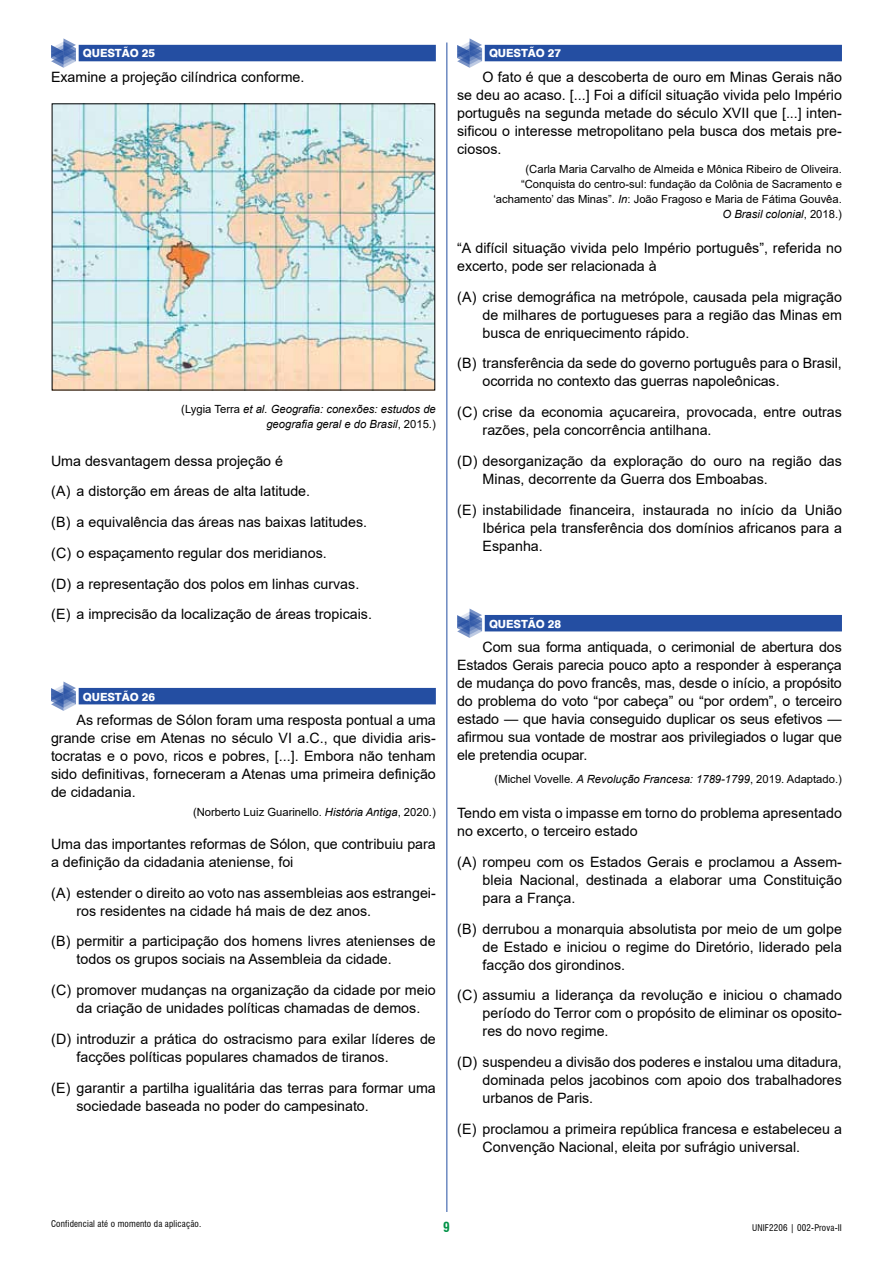
<style>
.page{position:relative;width:893px;height:1263px;background:#fff}
.page>*{position:absolute;margin:0;border:0;box-sizing:border-box;transform-origin:0 0}
.t1{font:14.25px/18px "Arial";color:#000}
.t2{font:700 condensed 13.5px "Swiss 721 BT";color:#009247}
.t3{font:11.25px/15px "Arial";color:#000;text-align:right}
.t4{font:italic 11.25px/15px "Arial";color:#000;text-align:right}
.t5{font:800 11.25px "Swiss 721 BT";letter-spacing:-.01em;color:#fff}
.t6{font:condensed 9px "Swiss 721 BT";letter-spacing:.02em;color:#000}
.s1{font-style:normal}
.s2{font-style:italic}
</style>
<div class="page">
<hr style="left:446px;top:43px;width:1px;height:1169px;background:#244ea2">
<div style="left:485px;top:45px;width:357px;height:16px;background:#244ea2"></div>
<div style="left:485px;top:615px;width:357px;height:16px;background:#244ea2"></div>
<svg style="left:457px;top:38px;width:25px;height:30px"></svg>
<svg style="left:457px;top:608px;width:25px;height:30px"></svg>
<div style="left:79px;top:45px;width:357px;height:16px;background:#244ea2"></div>
<div style="left:79px;top:688px;width:357px;height:16px;background:#244ea2"></div>
<img style="left:54px;top:105px;width:379px;height:283px">
<svg style="left:51px;top:38px;width:25px;height:30px"></svg>
<svg style="left:51px;top:681px;width:25px;height:30px"></svg>
<p class="t5" style="left:83px;top:47px;width:74px">QUESTÃO 25</p>
<p class="t1" style="left:51px;top:67px;width:255px">Examine a projeção cilíndrica conforme.</p>
<p class="t4" style="left:181px;top:402px;width:256px"><span class="s1">(Lygia Terra</span> et al. Geografia: conexões: estudos de geografia geral e do Brasil<span class="s1">, 2015.)</span></p>
<p class="t1" style="left:51px;top:445px;width:322px;line-height:30.8px">Uma desvantagem dessa projeção é<br>(A) a distorção em áreas de alta latitude.<br>(B) a equivalência das áreas nas baixas latitudes. (C) o espaçamento regular dos meridianos.<br>(D) a representação dos polos em linhas curvas. (E) a imprecisão da localização de áreas tropicais.</p>
<p class="t5" style="left:83px;top:690px;width:74px">QUESTÃO 26</p>
<p class="t1" style="left:51px;top:710px;width:386px;text-align:justify;text-indent:26px">As reformas de Sólon foram uma resposta pontual a uma grande crise em Atenas no século VI a.C., que dividia aris&shy;tocratas e o povo, ricos e pobres, [...]. Embora não tenham sido definitivas, forneceram a Atenas uma primeira definição de cidadania.</p>
<p class="t3" style="left:193px;top:804px;width:244px">(Norberto Luiz Guarinello. <span class="s2">História Antiga</span>, 2020.)</p>
<p class="t1" style="left:51px;top:835px;width:386px">Uma das importantes reformas de Sólon, que contribuiu para a definição da cidadania ateniense, foi</p>
<p class="t1" style="left:77px;top:883px;width:361px;text-indent:-26px">(A) estender o direito ao voto nas assembleias aos estrangei&shy;ros residentes na cidade há mais de dez anos.</p>
<p class="t1" style="left:77px;top:932px;width:361px;text-indent:-26px">(B) permitir a participação dos homens livres atenienses de todos os grupos sociais na Assembleia da cidade.</p>
<p class="t1" style="left:77px;top:981px;width:361px;text-indent:-26px">(C) promover mudanças na organização da cidade por meio da criação de unidades políticas chamadas de demos.</p>
<p class="t1" style="left:77px;top:1030px;width:361px;text-indent:-26px">(D) introduzir a prática do ostracismo para exilar líderes de facções políticas populares chamados de tiranos.</p>
<p class="t1" style="left:77px;top:1078px;width:361px;text-indent:-26px">(E) garantir a partilha igualitária das terras para formar uma sociedade baseada no poder do campesinato.</p>
<p class="t5" style="left:489px;top:47px;width:74px">QUESTÃO 27</p>
<p class="t1" style="left:457px;top:67px;width:386px;text-align:justify;text-indent:26px">O fato é que a descoberta de ouro em Minas Gerais não se deu ao acaso. [...] Foi a difícil situação vivida pelo Império português na segunda metade do século XVII que [...] inten&shy;sificou o interesse metropolitano pela busca dos metais pre&shy;ciosos.</p>
<p class="t3" style="left:493px;top:161px;width:350px">(Carla Maria Carvalho de Almeida e Mônica Ribeiro de Oliveira. “Conquista do centro-sul: fundação da Colônia de Sacramento e ‘achamento’ das Minas”. <span class="s2">In</span>: João Fragoso e Maria de Fátima Gouvêa.<br><span class="s2">O Brasil colonial</span>, 2018.)</p>
<p class="t1" style="left:457px;top:239px;width:386px">“A difícil situação vivida pelo Império português”, referida no excerto, pode ser relacionada à</p>
<p class="t1" style="left:483px;top:287px;width:361px;text-align:justify;text-indent:-26px">(A) crise demográfica na metrópole, causada pela migração de milhares de portugueses para a região das Minas em busca de enriquecimento rápido.</p>
<p class="t1" style="left:483px;top:354px;width:361px;text-indent:-26px">(B) transferência da sede do governo português para o Brasil, ocorrida no contexto das guerras napoleônicas.</p>
<p class="t1" style="left:483px;top:403px;width:361px;text-indent:-26px">(C) crise da economia açucareira, provocada, entre outras razões, pela concorrência antilhana.</p>
<p class="t1" style="left:483px;top:452px;width:361px;text-indent:-26px">(D) desorganização da exploração do ouro na região das<br>Minas, decorrente da Guerra dos Emboabas.</p>
<p class="t1" style="left:483px;top:500px;width:361px;text-align:justify;text-indent:-26px">(E) instabilidade financeira, instaurada no início da União Ibérica pela transferência dos domínios africanos para a Espanha.</p>
<p class="t5" style="left:489px;top:617px;width:74px">QUESTÃO 28</p>
<p class="t1" style="left:457px;top:637px;width:386px;text-align:justify;text-indent:26px">Com sua forma antiquada, o cerimonial de abertura dos Estados Gerais parecia pouco apto a responder à esperança de mudança do povo francês, mas, desde o início, a propósito do problema do voto “por cabeça” ou “por ordem”, o terceiro estado — que havia conseguido duplicar os seus efetivos — afirmou sua vontade de mostrar aos privilegiados o lugar que ele pretendia ocupar.</p>
<p class="t3" style="left:495px;top:772px;width:349px">(Michel Vovelle. <span class="s2">A Revolução Francesa: 1789-1799</span>, 2019. Adaptado.)</p>
<p class="t1" style="left:457px;top:804px;width:386px">Tendo em vista o impasse em torno do problema apresentado no excerto, o terceiro estado</p>
<p class="t1" style="left:483px;top:853px;width:361px;text-align:justify;text-indent:-26px">(A) rompeu com os Estados Gerais e proclamou a Assem&shy;bleia Nacional, destinada a elaborar uma Constituição para a França.</p>
<p class="t1" style="left:483px;top:920px;width:361px;text-align:justify;text-indent:-26px">(B) derrubou a monarquia absolutista por meio de um golpe de Estado e iniciou o regime do Diretório, liderado pela facção dos girondinos.</p>
<p class="t1" style="left:483px;top:986px;width:361px;text-align:justify;text-indent:-26px">(C) assumiu a liderança da revolução e iniciou o chamado período do Terror com o propósito de eliminar os oposito&shy;res do novo regime.</p>
<p class="t1" style="left:483px;top:1053px;width:361px;text-align:justify;text-indent:-26px">(D) suspendeu a divisão dos poderes e instalou uma ditadura, dominada pelos jacobinos com apoio dos trabalhadores urbanos de Paris.</p>
<p class="t1" style="left:483px;top:1120px;width:361px;text-indent:-26px">(E) proclamou a primeira república francesa e estabeleceu a<br>Convenção Nacional, eleita por sufrágio universal.</p>
<p class="t6" style="left:51px;top:1218px;width:152px">Confidencial até o momento da aplicação.</p>
<p class="t2" style="left:443px;top:1219px;width:8px">9</p>
<p class="t6" style="left:752px;top:1222px;width:89px">unif2206 | 002-Prova-II</p>
</div>
